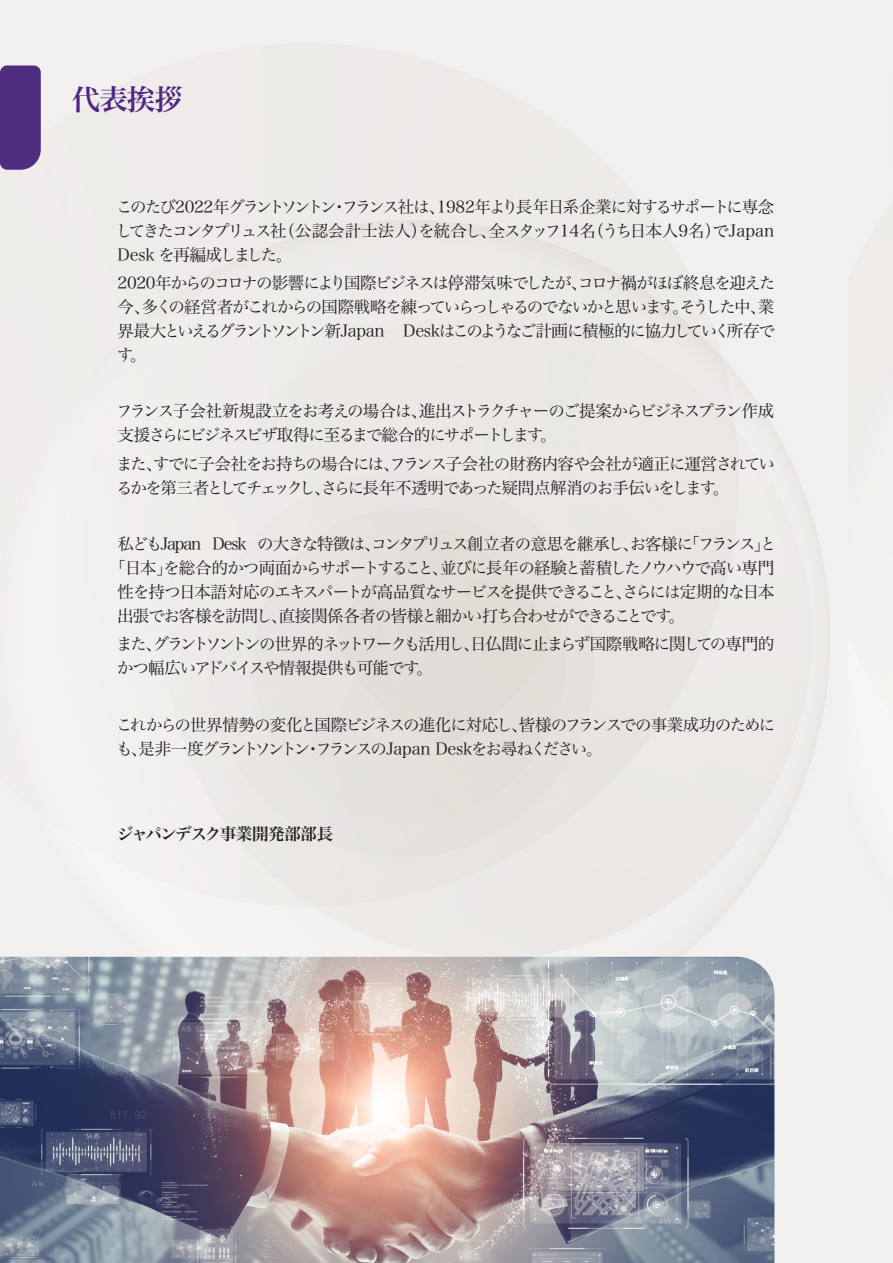
<style>
.page{position:relative;width:893px;height:1263px;background:#fff}
.page>*{position:absolute;margin:0;border:0;box-sizing:border-box;transform-origin:0 0}
._02_Headline_two_Bol{font:28.5px "Hira Min Pro W6";color:#4e2582}
.t1{font:16.5px/24px "Hira Min Pro N W3";letter-spacing:-.08em;color:#231f20}
.t2{font:16.5px/24px "Hira Min Pro N W3";letter-spacing:-.1em;color:#231f20}
.t3{font:16.5px "Hira Min Pro N W6";letter-spacing:-.055em;color:#231f20}
</style>
<div class="page">
<div style="left:0;top:65px;width:41px;height:105px;background:#4f2d7f"></div>
<img style="left:0;top:957px;width:774px;height:306px">
<div style="left:848px;top:0;width:45px;height:1263px;background:#f2f0ee"></div>
<svg style="left:892px;top:65px;width:1px;height:105px"></svg>
<p class="_02_Headline_two_Bol" style="left:72px;top:74px;width:112px">代表挨拶</p>
<p class="t1" style="left:116px;top:193px;width:660px;text-align:justify">このたび2022年グラントソントン・フランス社は、1982年より長年日系企業に対するサポートに専念してきたコンタプリュス社（公認会計士法人）を統合し、全スタッフ14名（うち日本人9名）でJapan Desk を再編成しました。</p>
<p class="t1" style="left:117px;top:269px;width:660px;text-align:justify">2020年からのコロナの影響により国際ビジネスは停滞気味でしたが、コロナ禍がほぼ終息を迎えた今、多くの経営者がこれからの国際戦略を練っていらっしゃるのでないかと思います。そうした中、業界最大といえるグラントソントン新Japan Deskはこのようなご計画に積極的に協力していく所存です。</p>
<p class="t2" style="left:116px;top:398px;width:660px">フランス子会社新規設立をお考えの場合は、進出ストラクチャーのご提案からビジネスプラン作成支援さらにビジネスビザ取得に至るまで総合的にサポートします。</p>
<p class="t1" style="left:116px;top:450px;width:660px">また、すでに子会社をお持ちの場合には、フランス子会社の財務内容や会社が適正に運営されているかを第三者としてチェックし、さらに長年不透明であった疑問点解消のお手伝いをします。</p>
<p class="t1" style="left:118px;top:530px;width:660px">私どもJapan Desk の大きな特徴は、コンタプリュス創立者の意思を継承し、お客様に「フランス」と</p>
<p class="t1" style="left:109px;top:554px;width:667px">「日本」を総合的かつ両面からサポートすること、並びに長年の経験と蓄積したノウハウで高い専門</p>
<p class="t1" style="left:118px;top:578px;width:658px">性を持つ日本語対応のエキスパートが高品質なサービスを提供できること、さらには定期的な日本</p>
<p class="t1" style="left:117px;top:602px;width:569px">出張でお客様を訪問し、直接関係各者の皆様と細かい打ち合わせができることです。</p>
<p class="t1" style="left:116px;top:631px;width:660px">また、グラントソントンの世界的ネットワークも活用し、日仏間に止まらず国際戦略に関しての専門的かつ幅広いアドバイスや情報提供も可能です。</p>
<p class="t1" style="left:116px;top:711px;width:661px">これからの世界情勢の変化と国際ビジネスの進化に対応し、皆様のフランスでの事業成功のためにも、是非一度グラントソントン・フランスのJapan Deskをお尋ねください。</p>
<p class="t3" style="left:117px;top:819px;width:218px">ジャパンデスク事業開発部部長</p>
</div>
